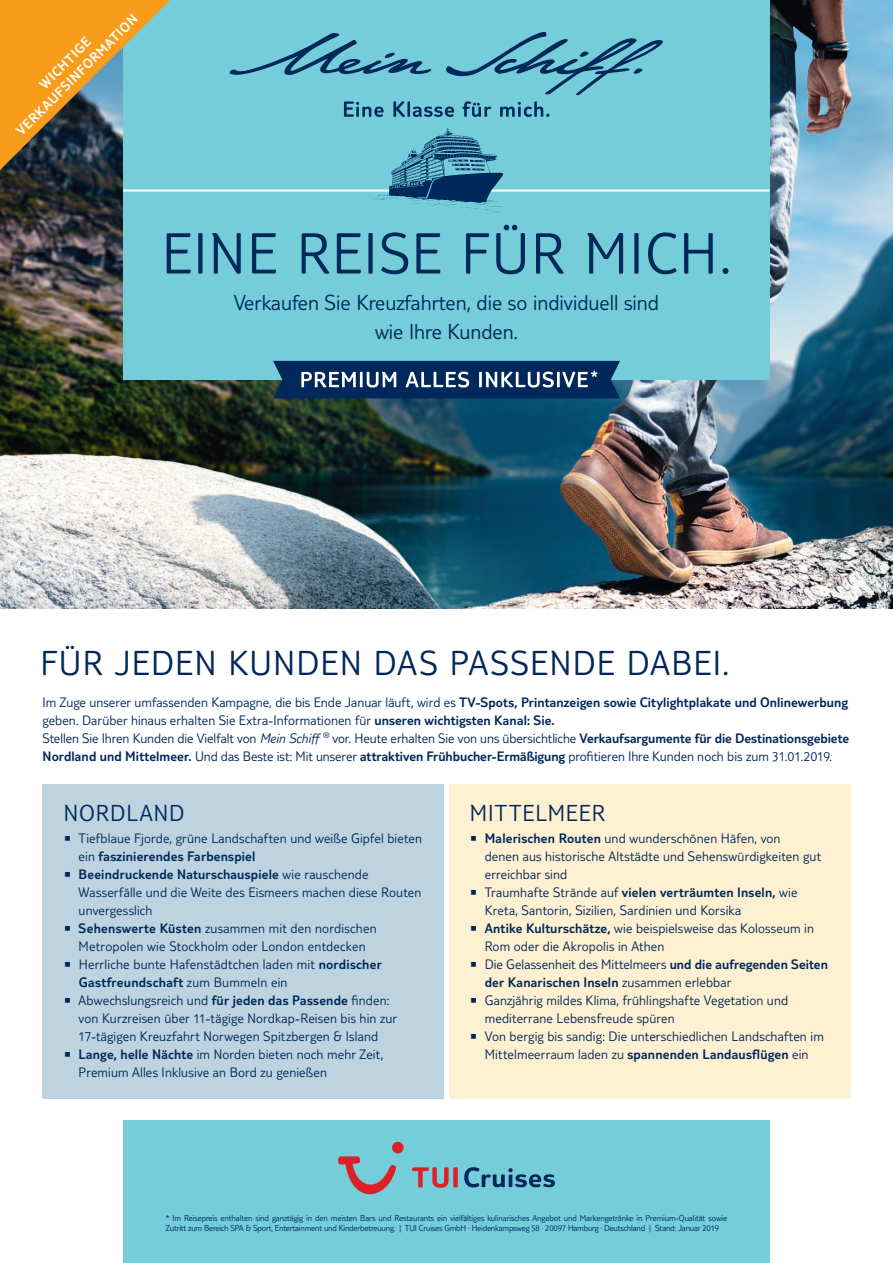
<style>
.page{position:relative;width:893px;height:1263px;background:#fff}
.page>*{position:absolute;margin:0;border:0;box-sizing:border-box;transform-origin:0 0}
.t1{font:300 60px "TUI Type";letter-spacing:.03em;color:#00285b}
.t2{font:300 36px "TUI Type";letter-spacing:.035em;color:#00285b}
.t3{font:300 24px "TUI Type";letter-spacing:.04em;color:#00285b}
.t4{font:300 22.5px/29.2px "TUI Type";color:#00285b;text-align:center}
.t5{font:300 14.25px/18px "TUI Type";letter-spacing:.01em;color:#00285b}
.t6{font:300 14.25px/16.5px "TUI Type";color:#fff;text-align:center}
.t7{font:300 9px/9.9px "TUI Type";letter-spacing:-.02em;color:#00285b}
.s1{font-style:inherit}
.s2{font-style:italic}
</style>
<div class="page">
<img style="left:0;top:0;width:893px;height:608px">
<div style="left:123px;top:1120px;width:647px;height:143px;background:#74cdd9"></div>
<svg style="left:464px;top:1167px;width:91px;height:20px"></svg>
<svg style="left:338px;top:1142px;width:120px;height:52px"></svg>
<div style="left:123px;top:0;width:647px;height:379px;background:#74cdd9"></div>
<svg style="left:0;top:0;width:170px;height:170px"></svg>
<div style="left:43px;top:783px;width:401px;height:315px;background:#bdd3df"></div>
<div style="left:449px;top:783px;width:401px;height:315px;background:#fef0d0"></div>
<hr style="left:480px;top:189px;width:290px;height:3px;background:#fff">
<hr style="left:123px;top:189px;width:290px;height:3px;background:#fff">
<svg style="left:374px;top:128px;width:129px;height:85px"></svg>
<svg style="left:344px;top:101px;width:40px;height:16px"></svg>
<svg style="left:393px;top:101px;width:61px;height:16px"></svg>
<svg style="left:462px;top:101px;width:29px;height:16px"></svg>
<svg style="left:500px;top:101px;width:49px;height:16px"></svg>
<svg style="left:230px;top:33px;width:201px;height:42px"></svg>
<svg style="left:446px;top:32px;width:217px;height:63px"></svg>
<svg style="left:273px;top:361px;width:347px;height:37px;background:#244772"></svg>
<p class="t6" style="left:1px;top:115px;width:166px;rotate:-45deg">WICHTIGE<br>VERKAUFSINFORMATION</p>
<h1 class="t1" style="left:162px;top:220px;width:571px">EINE REISE FÜR MICH.</h1>
<h3 class="t4" style="left:234px;top:287px;width:427px">Verkaufen Sie Kreuzfahrten, die so individuell sind wie Ihre Kunden.</h3>
<h2 class="t2" style="left:40px;top:642px;width:690px">FÜR JEDEN KUNDEN DAS PASSENDE DABEI.</h2>
<p class="t5" style="left:43px;top:693px;width:808px">Im Zuge unserer umfassenden Kampagne, die bis Ende Januar läuft, wird es <span class="s1">TV-Spots, Printanzeigen sowie Citylightplakate und Onlinewerbung </span>geben. Darüber hinaus erhalten Sie Extra-Informationen für <span class="s1">unseren wichtigsten Kanal: Sie.<br></span>Stellen Sie Ihren Kunden die Vielfalt von <span class="s2">Mein Schiff</span> <sup>®</sup> vor. Heute erhalten Sie von uns übersichtliche <span class="s1">Verkaufsargumente für die Destinationsgebiete Nordland und Mittelmeer.</span> Und das Beste ist: Mit unserer <span class="s1">attraktiven Frühbucher-Ermäßigung</span> profitieren Ihre Kunden noch bis zum 31.01.2019.</p>
<h3 class="t3" style="left:64px;top:799px;width:122px">NORDLAND</h3>
<p class="t5" style="left:79px;top:829px;width:345px;text-indent:-15px">• Tiefblaue Fjorde, grüne Landschaften und weiße Gipfel bieten ein <span class="s1">faszinierendes Farbenspiel</span></p>
<p class="t5" style="left:79px;top:865px;width:344px;text-indent:-15px">• <span class="s1">Beeindruckende Naturschauspiele</span> wie rauschende<br>Wasserfälle und die Weite des Eismeers machen diese Routen unvergesslich</p>
<p class="t5" style="left:64px;top:919px;width:314px;text-align:center">• <span class="s1">Sehenswerte Küsten</span> zusammen mit den nordischen<br>Metropolen wie Stockholm oder London entdecken</p>
<p class="t5" style="left:79px;top:955px;width:305px;text-indent:-15px">• Herrliche bunte Hafenstädtchen laden mit <span class="s1">nordischer<br>Gastfreundschaft</span> zum Bummeln ein</p>
<p class="t5" style="left:79px;top:991px;width:320px;text-indent:-15px">• Abwechslungsreich und <span class="s1">für jeden das Passende</span> finden: von Kurzreisen über 11-tägige Nordkap-Reisen bis hin zur<br>17-tägigen Kreuzfahrt Norwegen Spitzbergen &amp; Island</p>
<p class="t5" style="left:79px;top:1045px;width:306px;text-indent:-15px">• <span class="s1">Lange, helle Nächte</span> im Norden bieten noch mehr Zeit,<br>Premium Alles Inklusive an Bord zu genießen</p>
<h3 class="t3" style="left:470px;top:799px;width:137px">MITTELMEER</h3>
<p class="t5" style="left:485px;top:829px;width:338px;text-indent:-15px">• <span class="s1">Malerischen Routen</span> und wunderschönen Häfen, von<br>denen aus historische Altstädte und Sehenswürdigkeiten gut erreichbar sind</p>
<p class="t5" style="left:485px;top:883px;width:314px;text-indent:-15px">• Traumhafte Strände auf <span class="s1">vielen verträumten Inseln,</span> wie<br>Kreta, Santorin, Sizilien, Sardinien und Korsika</p>
<p class="t5" style="left:485px;top:919px;width:331px;text-indent:-15px">• <span class="s1">Antike Kulturschätze,</span> wie beispielsweise das Kolosseum in<br>Rom oder die Akropolis in Athen</p>
<p class="t5" style="left:485px;top:955px;width:345px;text-indent:-15px">• Die Gelassenheit des Mittelmeers <span class="s1">und die aufregenden Seiten der Kanarischen Inseln</span> zusammen erlebbar</p>
<p class="t5" style="left:485px;top:991px;width:305px;text-indent:-15px">• Ganzjährig mildes Klima, frühlingshafte Vegetation und mediterrane Lebensfreude spüren</p>
<p class="t5" style="left:470px;top:1027px;width:355px;text-align:center">• Von bergig bis sandig: Die unterschiedlichen Landschaften im<br>Mittelmeerraum laden zu <span class="s1">spannenden Landausflügen</span> ein</p>
<p class="t7" style="left:166px;top:1213px;width:563px">* Im Reisepreis enthalten sind ganztägig in den meisten Bars und Restaurants ein vielfältiges kulinarisches Angebot und Markengetränke in Premium-Qualität sowie<br>Zutritt zum Bereich SPA &amp; Sport, Entertainment und Kinderbetreuung. | TUI Cruises GmbH · Heidenkampsweg 58 · 20097 Hamburg · Deutschland | Stand: Januar 2019</p>
</div>
